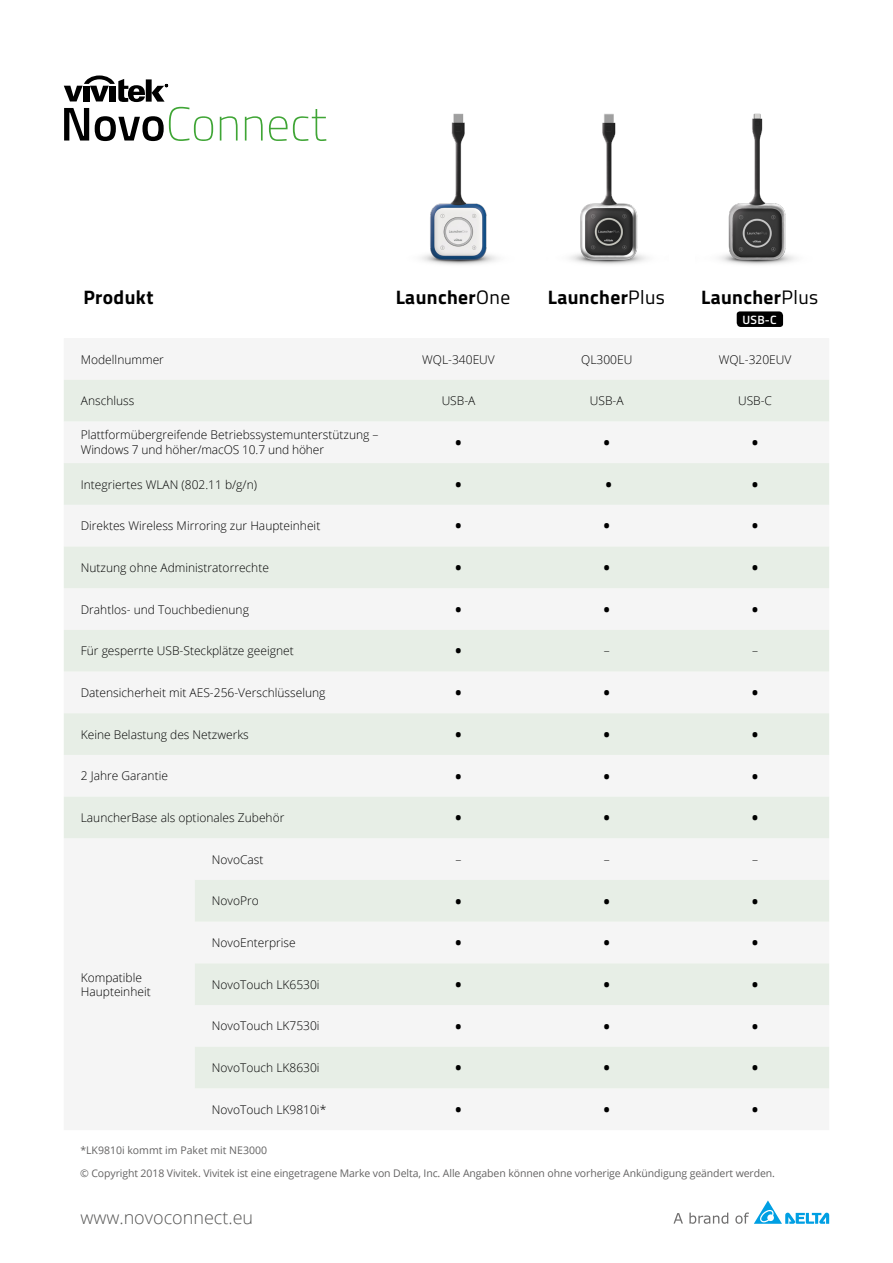
<style>
.page{position:relative;width:893px;height:1263px;background:#fff}
.page>*{position:absolute;margin:0;border:0;box-sizing:border-box;transform-origin:0 0}
.t1{font:700 19.5px "Titillium";letter-spacing:.02em;color:#000}
.t2{font:300 18px "Open Sans";color:#575756}
.t3{font:800 15px "Open Sans";color:#000}
.t4{font:300 12px/15px "Open Sans";color:#000}
.t5{font:600 12px "Titillium";color:#fff}
.t6{font:10.5px "Open Sans";letter-spacing:-.01em;color:#646363}
.s1{font-weight:400}
</style>
<div class="page">
<svg style="left:64px;top:380px;width:765px;height:708px;fill:#f0f4f0"></svg>
<svg style="left:737px;top:311px;width:46px;height:16px"></svg>
<svg style="left:673px;top:1213px;width:10px;height:10px"></svg>
<svg style="left:689px;top:1212px;width:39px;height:12px"></svg>
<svg style="left:735px;top:1200px;width:94px;height:24px"></svg>
<img style="left:421px;top:113px;width:76px;height:152px">
<img style="left:570px;top:113px;width:77px;height:152px">
<img style="left:719px;top:113px;width:76px;height:152px">
<svg style="left:220px;top:116px;width:18px;height:25px"></svg>
<svg style="left:245px;top:116px;width:18px;height:25px"></svg>
<svg style="left:269px;top:109px;width:57px;height:32px"></svg>
<svg style="left:64px;top:75px;width:149px;height:66px"></svg>
<h1 class="t1" style="left:83px;top:283px;width:72px">Produkt</h1>
<h1 class="t1" style="left:396px;top:283px;width:116px">Launcher<span class="s1">One</span></h1>
<h1 class="t1" style="left:548px;top:283px;width:119px">Launcher<span class="s1">Plus</span></h1>
<h1 class="t1" style="left:701px;top:283px;width:119px">Launcher<span class="s1">Plus</span></h1>
<p class="t5" style="left:743px;top:311px;width:36px">USB-C</p>
<p class="t4" style="left:81px;top:351px;width:85px">Modellnummer</p>
<p class="t4" style="left:422px;top:351px;width:74px">WQL-340EUV</p>
<p class="t4" style="left:581px;top:351px;width:53px">QL300EU</p>
<p class="t4" style="left:719px;top:351px;width:74px">WQL-320EUV</p>
<p class="t4" style="left:81px;top:393px;width:55px">Anschluss</p>
<p class="t4" style="left:442px;top:393px;width:35px">USB-A</p>
<p class="t4" style="left:590px;top:393px;width:35px">USB-A</p>
<p class="t4" style="left:738px;top:393px;width:36px">USB-C</p>
<p class="t4" style="left:81px;top:427px;width:299px">Plattformübergreifende Betriebssystemunterstützung –<br>Windows 7 und höher/macOS 10.7 und höher</p>
<p class="t3" style="left:456px;top:431px;width:7px">•</p>
<p class="t3" style="left:604px;top:431px;width:7px">•</p>
<p class="t3" style="left:752px;top:431px;width:7px">•</p>
<p class="t4" style="left:81px;top:476px;width:178px">Integriertes WLAN (802.11 b/g/n)</p>
<p class="t3" style="left:456px;top:473px;width:7px">•</p>
<p class="t3" style="left:606px;top:473px;width:7px">•</p>
<p class="t3" style="left:752px;top:473px;width:7px">•</p>
<p class="t4" style="left:81px;top:518px;width:241px">Direktes Wireless Mirroring zur Haupteinheit</p>
<p class="t3" style="left:456px;top:514px;width:7px">•</p>
<p class="t3" style="left:604px;top:514px;width:7px">•</p>
<p class="t3" style="left:752px;top:514px;width:7px">•</p>
<p class="t4" style="left:81px;top:560px;width:190px">Nutzung ohne Administratorrechte</p>
<p class="t3" style="left:456px;top:556px;width:7px">•</p>
<p class="t3" style="left:604px;top:556px;width:7px">•</p>
<p class="t3" style="left:752px;top:556px;width:7px">•</p>
<p class="t4" style="left:81px;top:601px;width:170px">Drahtlos- und Touchbedienung</p>
<p class="t3" style="left:456px;top:598px;width:7px">•</p>
<p class="t3" style="left:604px;top:598px;width:7px">•</p>
<p class="t3" style="left:752px;top:598px;width:7px">•</p>
<p class="t4" style="left:81px;top:643px;width:214px">Für gesperrte USB-Steckplätze geeignet</p>
<p class="t3" style="left:456px;top:640px;width:7px">•</p>
<p class="t4" style="left:604px;top:643px;width:7px">–</p>
<p class="t4" style="left:752px;top:643px;width:7px">–</p>
<p class="t4" style="left:81px;top:685px;width:246px">Datensicherheit mit AES-256-Verschlüsselung</p>
<p class="t3" style="left:456px;top:681px;width:7px">•</p>
<p class="t3" style="left:604px;top:681px;width:7px">•</p>
<p class="t3" style="left:752px;top:681px;width:7px">•</p>
<p class="t4" style="left:81px;top:726px;width:169px">Keine Belastung des Netzwerks</p>
<p class="t3" style="left:456px;top:723px;width:7px">•</p>
<p class="t3" style="left:604px;top:723px;width:7px">•</p>
<p class="t3" style="left:752px;top:723px;width:7px">•</p>
<p class="t4" style="left:81px;top:768px;width:89px">2 Jahre Garantie</p>
<p class="t3" style="left:456px;top:765px;width:7px">•</p>
<p class="t3" style="left:604px;top:765px;width:7px">•</p>
<p class="t3" style="left:752px;top:765px;width:7px">•</p>
<p class="t4" style="left:81px;top:810px;width:205px">LauncherBase als optionales Zubehör</p>
<p class="t3" style="left:456px;top:806px;width:7px">•</p>
<p class="t3" style="left:604px;top:806px;width:7px">•</p>
<p class="t3" style="left:752px;top:806px;width:7px">•</p>
<p class="t4" style="left:81px;top:971px;width:72px;line-height:13.5px">Kompatible<br>Haupteinheit</p>
<p class="t4" style="left:212px;top:851px;width:53px">NovoCast</p>
<p class="t4" style="left:455px;top:851px;width:7px">–</p>
<p class="t4" style="left:604px;top:851px;width:7px">–</p>
<p class="t4" style="left:752px;top:851px;width:7px">–</p>
<p class="t4" style="left:212px;top:893px;width:48px">NovoPro</p>
<p class="t3" style="left:456px;top:890px;width:7px">•</p>
<p class="t3" style="left:604px;top:890px;width:7px">•</p>
<p class="t3" style="left:752px;top:890px;width:7px">•</p>
<p class="t4" style="left:212px;top:935px;width:85px">NovoEnterprise</p>
<p class="t3" style="left:456px;top:931px;width:7px">•</p>
<p class="t3" style="left:604px;top:931px;width:7px">•</p>
<p class="t3" style="left:752px;top:931px;width:7px">•</p>
<p class="t4" style="left:212px;top:976px;width:109px">NovoTouch LK6530i</p>
<p class="t3" style="left:456px;top:973px;width:7px">•</p>
<p class="t3" style="left:604px;top:973px;width:7px">•</p>
<p class="t3" style="left:752px;top:973px;width:7px">•</p>
<p class="t4" style="left:212px;top:1018px;width:109px">NovoTouch LK7530i</p>
<p class="t3" style="left:456px;top:1015px;width:7px">•</p>
<p class="t3" style="left:604px;top:1015px;width:7px">•</p>
<p class="t3" style="left:752px;top:1015px;width:7px">•</p>
<p class="t4" style="left:212px;top:1060px;width:109px">NovoTouch LK8630i</p>
<p class="t3" style="left:456px;top:1056px;width:7px">•</p>
<p class="t3" style="left:604px;top:1056px;width:7px">•</p>
<p class="t3" style="left:752px;top:1056px;width:7px">•</p>
<p class="t4" style="left:212px;top:1102px;width:116px">NovoTouch LK9810i*</p>
<p class="t3" style="left:456px;top:1098px;width:7px">•</p>
<p class="t3" style="left:604px;top:1098px;width:7px">•</p>
<p class="t3" style="left:752px;top:1098px;width:7px">•</p>
<p class="t6" style="left:80px;top:1143px;width:188px">*LK9810i kommt im Paket mit NE3000</p>
<p class="t6" style="left:80px;top:1166px;width:696px">© Copyright 2018 Vivitek. Vivitek ist eine eingetragene Marke von Delta, Inc. Alle Angaben können ohne vorherige Ankündigung geändert werden.</p>
<h2 class="t2" style="left:80px;top:1205px;width:174px">www.novoconnect.eu</h2>
</div>
